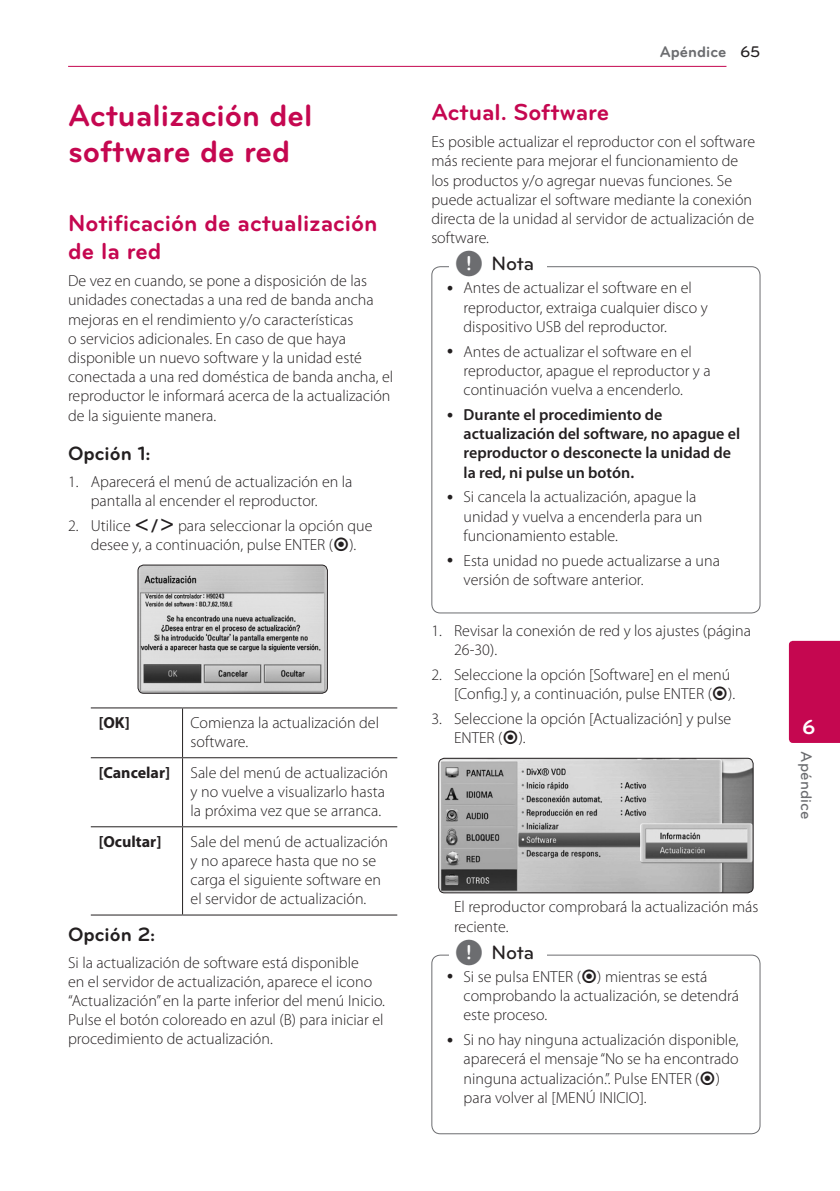
<style>
.page{position:relative;width:840px;height:1191px;background:#fff}
.page>*{position:absolute;margin:0;border:0;box-sizing:border-box;transform-origin:0 0}
.Title_1{font:700 32px/36px "Bryant LG";color:#c50750}
.Title_2{font:700 24px/28px "Bryant LG";color:#c50750}
.t1{font:700 21px "Bryant LG";color:#fff}
.Title_3{font:700 20px "Bryant LG";color:#231f20}
.t2{font:500 20px "Bryant LG";color:#231f20}
.Content_text_Light{font:300 16px/19.2px "Myriad Pro";color:#231f20}
.Content_text_Num{font:300 16px/19.2px "Myriad Pro";color:#231f20}
.t3{font:600 16px/19.2px "Myriad Pro";color:#231f20}
.Contents_Text_Sub_Nu{font:300 16px/19.2px "Myriad Pro";color:#231f20}
.Content_text_SemiBol{font:700 16px "Myriad Pro";color:#231f20}
.Chapter_Title_Top_R{font:700 16px "Bryant LG";color:#6c6d70}
.Chapter_Title_Side{font:500 16px "Bryant LG";color:#6c6d70}
.Page_No_Right{font:500 16px "Bryant LG";color:#231f20}
.s1{font-family:"UPSYS Common";font-weight:400}
.s2{font-family:"UPSYS Common";font-weight:400;font-size:30px;color:#6c6d70}
</style>
<div class="page">
<hr style="left:68px;top:66px;width:658px;height:1px;background:#c50750">
<div style="left:788px;top:641px;width:51px;height:102px;background:#c50750"></div>
<img style="left:138px;top:566px;width:189px;height:127px">
<div style="left:137px;top:564px;width:191px;height:129px;border:1px solid #231f20;border-radius:6px"></div>
<hr style="left:91px;top:707px;width:91px;height:1px;background:#231f20">
<hr style="left:182px;top:707px;width:215px;height:1px;background:#231f20">
<hr style="left:91px;top:757px;width:91px;height:1px;background:#231f20">
<hr style="left:182px;top:757px;width:215px;height:1px;background:#231f20">
<hr style="left:91px;top:826px;width:91px;height:1px;background:#231f20">
<hr style="left:182px;top:826px;width:215px;height:1px;background:#231f20">
<hr style="left:91px;top:914px;width:91px;height:1px;background:#231f20">
<hr style="left:182px;top:914px;width:215px;height:1px;background:#231f20">
<hr style="left:182px;top:708px;width:1px;height:49px;background:#231f20">
<hr style="left:182px;top:758px;width:1px;height:68px;background:#231f20">
<hr style="left:182px;top:827px;width:1px;height:87px;background:#231f20">
<div style="left:431px;top:266px;width:329px;height:347px;border:1px solid #6c6d70;border-radius:9px"></div>
<div style="left:449px;top:260px;width:97px;height:20px;background:#fff"></div>
<img style="left:439px;top:758px;width:313px;height:135px">
<div style="left:438px;top:758px;width:315px;height:135px;border:1px solid #231f20;border-radius:6px"></div>
<div style="left:431px;top:954px;width:329px;height:180px;border:1px solid #6c6d70;border-radius:9px"></div>
<div style="left:449px;top:948px;width:97px;height:20px;background:#fff"></div>
<p class="Title_1" style="left:68px;top:97px;width:246px">Actualización del software de red</p>
<p class="Title_2" style="left:68px;top:209px;width:311px">Notificación de actualización de la red</p>
<p class="Content_text_Light" style="left:68px;top:271px;width:326px">De vez en cuando, se pone a disposición de las unidades conectadas a una red de banda ancha mejoras en el rendimiento y/o características<br>o servicios adicionales. En caso de que haya disponible un nuevo software y la unidad esté conectada a una red doméstica de banda ancha, el reproductor le informará acerca de la actualización de la siguiente manera.</p>
<p class="Title_3" style="left:68px;top:441px;width:84px">Opción 1:</p>
<p class="Content_text_Num" style="left:91px;top:471px;width:263px;text-indent:-23px">1. Aparecerá el menú de actualización en la pantalla al encender el reproductor.</p>
<p class="Content_text_Num" style="left:68px;top:515px;width:306px;text-align:center">2. Utilice <span class="s1">A/D</span> para seleccionar la opción que desee y, a continuación, pulse ENTER (<span class="s1">b</span>).</p>
<p class="Content_text_SemiBol" style="left:99px;top:712px;width:33px">[OK]</p>
<p class="Content_text_Light" style="left:190px;top:713px;width:190px">Comienza la actualización del software.</p>
<p class="Content_text_SemiBol" style="left:99px;top:762px;width:73px">[Cancelar]</p>
<p class="Content_text_Light" style="left:190px;top:762px;width:199px">Sale del menú de actualización y no vuelve a visualizarlo hasta la próxima vez que se arranca.</p>
<p class="Content_text_SemiBol" style="left:99px;top:831px;width:64px">[Ocultar]</p>
<p class="Content_text_Light" style="left:190px;top:831px;width:199px">Sale del menú de actualización y no aparece hasta que no se carga el siguiente software en el servidor de actualización.</p>
<p class="Title_3" style="left:68px;top:922px;width:89px">Opción 2:</p>
<p class="Content_text_Light" style="left:68px;top:952px;width:318px">Si la actualización de software está disponible<br>en el servidor de actualización, aparece el icono “Actualización” en la parte inferior del menú Inicio.<br>Pulse el botón coloreado en azul (B) para iniciar el procedimiento de actualización.</p>
<p class="Chapter_Title_Top_R" style="left:659px;top:42px;width:68px">Apéndice</p>
<p class="Page_No_Right" style="left:739px;top:42px;width:22px">65</p>
<p class="Title_2" style="left:431px;top:98px;width:179px">Actual. Software</p>
<p class="Content_text_Light" style="left:431px;top:132px;width:325px">Es posible actualizar el reproductor con el software más reciente para mejorar el funcionamiento de los productos y/o agregar nuevas funciones. Se puede actualizar el software mediante la conexión directa de la unidad al servidor de actualización de software.</p>
<p class="Content_text_Light" style="left:463px;top:278px;width:245px">Antes de actualizar el software en el reproductor, extraiga cualquier disco y dispositivo USB del reproductor.</p>
<p class="Content_text_Light" style="left:463px;top:341px;width:248px">Antes de actualizar el software en el reproductor, apague el reproductor y a continuación vuelva a encenderlo.</p>
<p class="t3" style="left:463px;top:404px;width:278px">Durante el procedimiento de actualización del software, no apague el reproductor o desconecte la unidad de la red, ni pulse un botón.</p>
<p class="Content_text_Light" style="left:463px;top:487px;width:240px">Si cancela la actualización, apague la unidad y vuelva a encenderla para un funcionamiento estable.</p>
<p class="Content_text_Light" style="left:463px;top:550px;width:258px">Esta unidad no puede actualizarse a una versión de software anterior.</p>
<p class="t2" style="left:454px;top:251px;width:81px"><span class="s2">,</span> Nota</p>
<p class="Content_text_Num" style="left:454px;top:620px;width:298px;text-indent:-23px">1. Revisar la conexión de red y los ajustes (página<br>26-30).</p>
<p class="Content_text_Num" style="left:454px;top:664px;width:282px;text-indent:-23px">2. Seleccione la opción [Software] en el menú [Config.] y, a continuación, pulse ENTER (<span class="s1">b</span>).</p>
<p class="Content_text_Num" style="left:454px;top:709px;width:279px;text-indent:-23px">3. Seleccione la opción [Actualización] y pulse<br>ENTER (<span class="s1">b</span>).</p>
<p class="Contents_Text_Sub_Nu" style="left:454px;top:897px;width:306px">El reproductor comprobará la actualización más reciente.</p>
<p class="Content_text_Light" style="left:463px;top:966px;width:277px">Si se pulsa ENTER (<span class="s1">b</span>) mientras se está comprobando la actualización, se detendrá este proceso.</p>
<p class="Content_text_Light" style="left:463px;top:1030px;width:276px">Si no hay ninguna actualización disponible, aparecerá el mensaje “No se ha encontrado ninguna actualización.”. Pulse ENTER (<span class="s1">b</span>) para volver al [MENÚ INICIO].</p>
<p class="t2" style="left:454px;top:940px;width:81px"><span class="s2">,</span> Nota</p>
<p class="t1" style="left:801px;top:714px;width:15px">6</p>
<p class="Chapter_Title_Side" style="left:815px;top:751px;width:69px;rotate:90deg">Apéndice</p>
</div>
